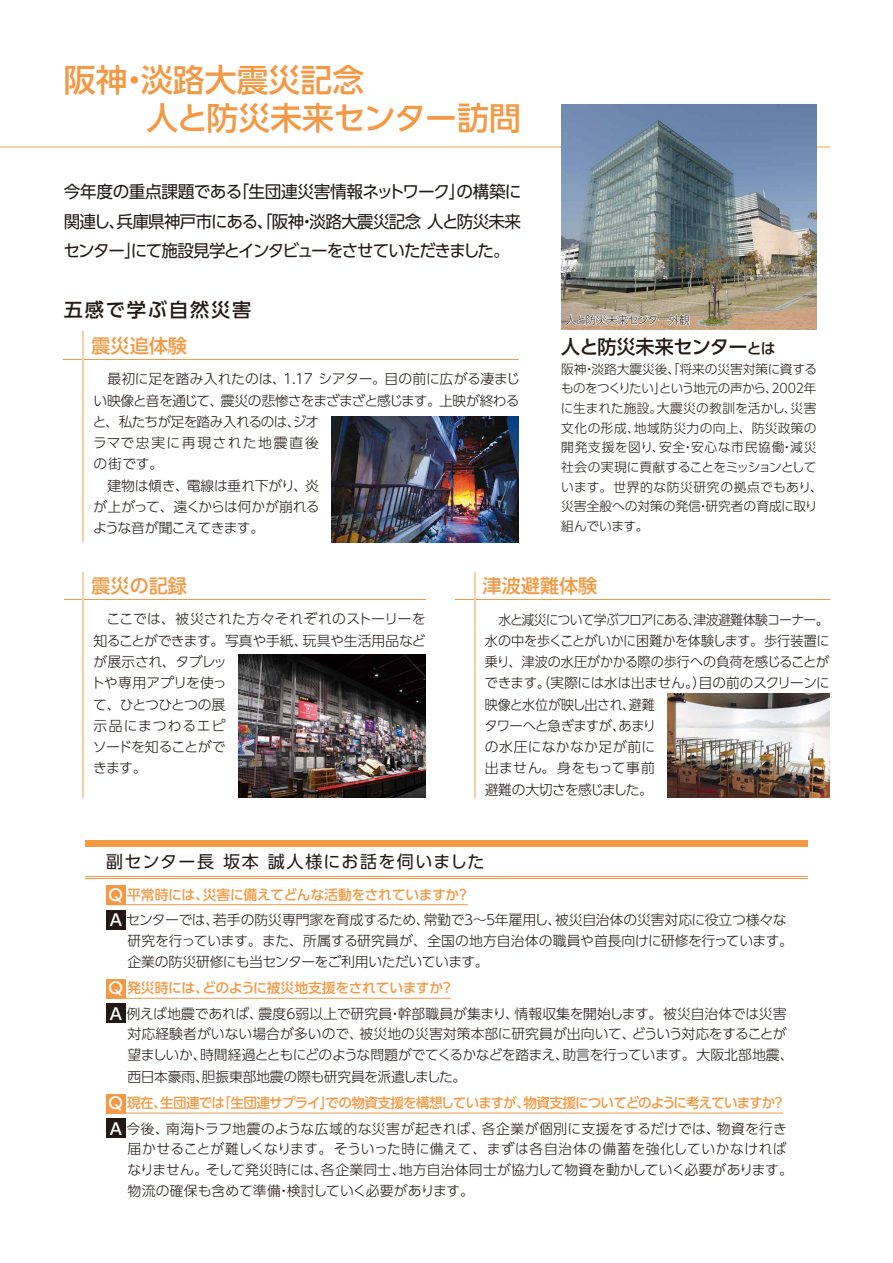
<style>
.page{position:relative;width:893px;height:1263px;background:#fff}
.page>*{position:absolute;margin:0;border:0;box-sizing:border-box;transform-origin:0 0}
.t1{font:500 31.95px/38.2px "UD Shin Go Pro";color:#f39945}
.t2{font:500 19.2px "UD Shin Go Pro";color:#f39945}
.t3{font:500 19.2px "UD Shin Go Pro";letter-spacing:-.025em;color:#221815}
.t4{font:500 19.2px "UD Shin Go Pro";letter-spacing:.1em;color:#221815}
.t5{font:16.95px/29.7px "UD Shin Go Pro";letter-spacing:-.055em;color:#221815;text-align:justify}
.t6{font:16.95px "UD Shin Go Pro";letter-spacing:.07em;color:#221815}
.t7{font:300 13.8px/21.3px "UD Shin Go Pro";letter-spacing:-.02em;color:#221815}
.t8{font:300 13.8px/21.3px "UD Shin Go Pro";letter-spacing:.005em;color:#221815}
.t9{font:300 13.8px/21.3px "UD Shin Go Pro";letter-spacing:-.04em;color:#221815;scale:.93 1}
.t10{font:500 13.8px/25.5px "UD Shin Go Pro";letter-spacing:-.06em;color:#f39945}
.t11{font:300 13.8px "UD Shin Go Pro";letter-spacing:-.065em;color:#221815}
.t12{font:300 13.8px "UD Shin Go Pro";letter-spacing:-.06em;color:#221815}
.t13{font:300 13.8px "UD Shin Go Pro";letter-spacing:.11em;color:#221815}
.t14{font:300 13.8px "UD Shin Go Pro";letter-spacing:-.055em;color:#221815}
.t15{font:300 12.75px/19.6px "UD Shin Go Pro";letter-spacing:-.005em;color:#221815}
.t16{font:300 10.65px "UD Shin Go Pro";letter-spacing:-.015em;color:#221815}
.s1{font-size:14.85px}
.s2{font-weight:500;font-size:15.9px;color:#fff}
.s3{font-weight:500;color:#f39945}
.s4{font-size:15.9px;color:#fff}
.s5{font-weight:300;color:#221815}
</style>
<div class="page">
<div style="left:85px;top:840px;width:723px;height:6px;background:#f39945"></div>
<hr style="left:85px;top:876px;width:723px;height:1px;background:#f39945">
<hr style="left:85px;top:878px;width:723px;height:1px;background:#f39945">
<div style="left:106px;top:979px;width:19px;height:19px;background:#f39945"></div>
<hr style="left:106px;top:998px;width:345px;height:1px;background:#f39945">
<div style="left:106px;top:1094px;width:19px;height:19px;background:#f39945"></div>
<hr style="left:106px;top:1113px;width:677px;height:1px;background:#f39945">
<div style="left:106px;top:885px;width:19px;height:20px;background:#f39945"></div>
<hr style="left:106px;top:904px;width:362px;height:1px;background:#f39945">
<div style="left:106px;top:910px;width:19px;height:19px;background:#221815"></div>
<div style="left:106px;top:1003px;width:19px;height:20px;background:#221815"></div>
<div style="left:106px;top:1118px;width:19px;height:19px;background:#221815"></div>
<hr style="left:64px;top:359px;width:455px;height:1px;background:#f39945">
<hr style="left:64px;top:600px;width:361px;height:1px;background:#f39945">
<hr style="left:455px;top:600px;width:374px;height:1px;background:#f39945">
<hr style="left:83px;top:332px;width:1px;height:210px;background:#facea2">
<hr style="left:83px;top:572px;width:1px;height:225px;background:#facea2">
<hr style="left:474px;top:572px;width:1px;height:225px;background:#facea2">
<hr style="left:0;top:147px;width:829px;height:1px;background:#facea2">
<img style="left:561px;top:104px;width:255px;height:226px">
<img style="left:332px;top:417px;width:187px;height:125px">
<img style="left:238px;top:655px;width:187px;height:142px">
<img style="left:668px;top:693px;width:161px;height:104px">
<svg style="left:564px;top:310px;width:127px;height:17px"></svg>
<h1 class="t1" style="left:146px;top:60px;width:376px;text-indent:-83px">阪神・淡路⼤震災記念<br>⼈と防災未来センター訪問</h1>
<p class="t5" style="left:63px;top:176px;width:459px">今年度の重点課題である「生団連災害情報ネットワーク」の構築に関連し、兵庫県神⼾市にある、「阪神・淡路⼤震災記念 ⼈と防災未来センター」にて施設⾒学とインタビューをさせていただきました。</p>
<h2 class="t4" style="left:64px;top:294px;width:189px">五感で学ぶ⾃ 然災害</h2>
<h2 class="t2" style="left:91px;top:330px;width:97px">震災追体験</h2>
<p class="t7" style="left:107px;top:368px;width:414px">最初に⾜を踏み⼊れたのは、1.17 シアター。⽬ の前に広がる凄まじ</p>
<p class="t11" style="left:94px;top:389px;width:427px">い映像と⾳を通じて、震災の悲惨さをまざまざと感じます。上映が終わる</p>
<p class="t12" style="left:93px;top:410px;width:228px">と、私たちが⾜を踏み⼊れるのは、ジオ</p>
<p class="t13" style="left:93px;top:432px;width:227px">ラマで忠実に再現された地震直後</p>
<p class="t7" style="left:94px;top:453px;width:71px">の街です。</p>
<p class="t7" style="left:107px;top:474px;width:213px">建物は傾き、電線は垂れ下がり、炎</p>
<p class="t7" style="left:94px;top:495px;width:228px">が上がって、遠くからは何かが崩れる</p>
<p class="t14" style="left:93px;top:517px;width:173px">ような⾳が聞こえてきます。</p>
<p class="t16" style="left:566px;top:311px;width:126px">⼈と防災未来センター外観</p>
<h2 class="t3" style="left:561px;top:331px;width:216px">人と防災未来センター<span class="s1">とは</span></h2>
<p class="t15" style="left:561px;top:359px;width:263px">阪神・淡路⼤震災後、「将来の災害対策に資するものをつくりたい」という地元の声から、2002年に⽣まれた施設。⼤震災の教訓を活かし、災害⽂化の形成、地域防災⼒の向上、防災政策の開発⽀援を図り、安全・安⼼な市⺠協働・減災社会の実現に貢献することをミッションとしています。世界的な防災研究の拠点でもあり、災害全般への対策の発信・研究者の育成に取り組んでいます。</p>
<h2 class="t2" style="left:91px;top:570px;width:97px">震災の記録</h2>
<h2 class="t2" style="left:483px;top:570px;width:116px">津波避難体験</h2>
<p class="t7" style="left:91px;top:608px;width:336px;text-indent:16px">ここでは、被災された⽅々それぞれのストーリーを知ることができます。写真や⼿紙、玩具や⽣活⽤ 品などが展⽰され、タブレッ<br>トや専⽤アプリを使っ<br>て、ひとつひとつの展<br>⽰品にまつわるエピ<br>ソードを知ることがで<br>きます。</p>
<p class="t9" style="left:484px;top:608px;width:373px;text-indent:14px">⽔と減災について学ぶフロアにある、津波避難体験コーナー。⽔の中を歩くことがいかに困難かを体験します。歩⾏装置に乗り、津波の⽔圧がかかる際の歩⾏への負荷を感じることができます。（実際には⽔は出ません。）⽬ の前のスクリーンに映像と⽔位が映し出され、避難<br>タワーへと急ぎますが、あまり<br>の⽔圧になかなか⾜が前に<br>出ません。⾝をもって事前<br>避難の⼤切さを感じました。</p>
<p class="t6" style="left:106px;top:847px;width:380px">副センター⻑ 坂本 誠⼈様にお話を伺いました</p>
<p class="t7" style="left:108px;top:881px;width:680px;line-height:25.5px"><span class="s2">Q</span> <span class="s3">平常時には、災害に備えてどんな活動をされていますか?<br></span><span class="s2">A</span> センターでは、若⼿の防災専⾨家を育成するため、常勤で３〜５年雇⽤し、被災⾃ 治体の災害対応に役⽴つ様々な</p>
<p class="t7" style="left:128px;top:929px;width:667px">研究を行っています。また、所属する研究員が、全国の地⽅⾃治体の職員や⾸⻑向けに研修を⾏っています。企業の防災研修にも当センターをご利⽤いただいています。</p>
<p class="t8" style="left:108px;top:975px;width:680px;line-height:25.5px"><span class="s2">Q</span> <span class="s3">発災時には、どのように被災地⽀援をされていますか?<br></span><span class="s2">A</span> 例えば地震であれば、震度6弱以上で研究員・幹部職員が集まり、情報収集を開始します。被災⾃ 治体では災害</p>
<p class="t7" style="left:128px;top:1023px;width:667px">対応経験者がいない場合が多いので、被災地の災害対策本部に研究員が出向いて、どういう対応をすることが望ましいか、時間経過とともにどのような問題がでてくるかなどを踏まえ、助⾔を⾏っています。⼤阪北部地震、⻄⽇ 本豪⾬、胆振東部地震の際も研究員を派遣しました。</p>
<p class="t10" style="left:108px;top:1090px;width:680px"><span class="s4">Q</span> 現在、⽣団連では「⽣団連サプライ」での物資⽀援を構想していますが、物資⽀援についてどのように考えていますか?<br><span class="s4">A</span> <span class="s5">今後、南海トラフ地震のような広域的な災害が起きれば、各企業が個別に⽀援をするだけでは、物資を⾏き</span></p>
<p class="t8" style="left:127px;top:1137px;width:667px">届かせることが難しくなります。そういった時に備えて、まずは各⾃治体の備蓄を強化していかなければなりません。そして発災時には、各企業同⼠、地⽅⾃治体同⼠が協⼒して物資を動かしていく必要があります。物流の確保も含めて準備・検討していく必要があります。</p>
</div>
